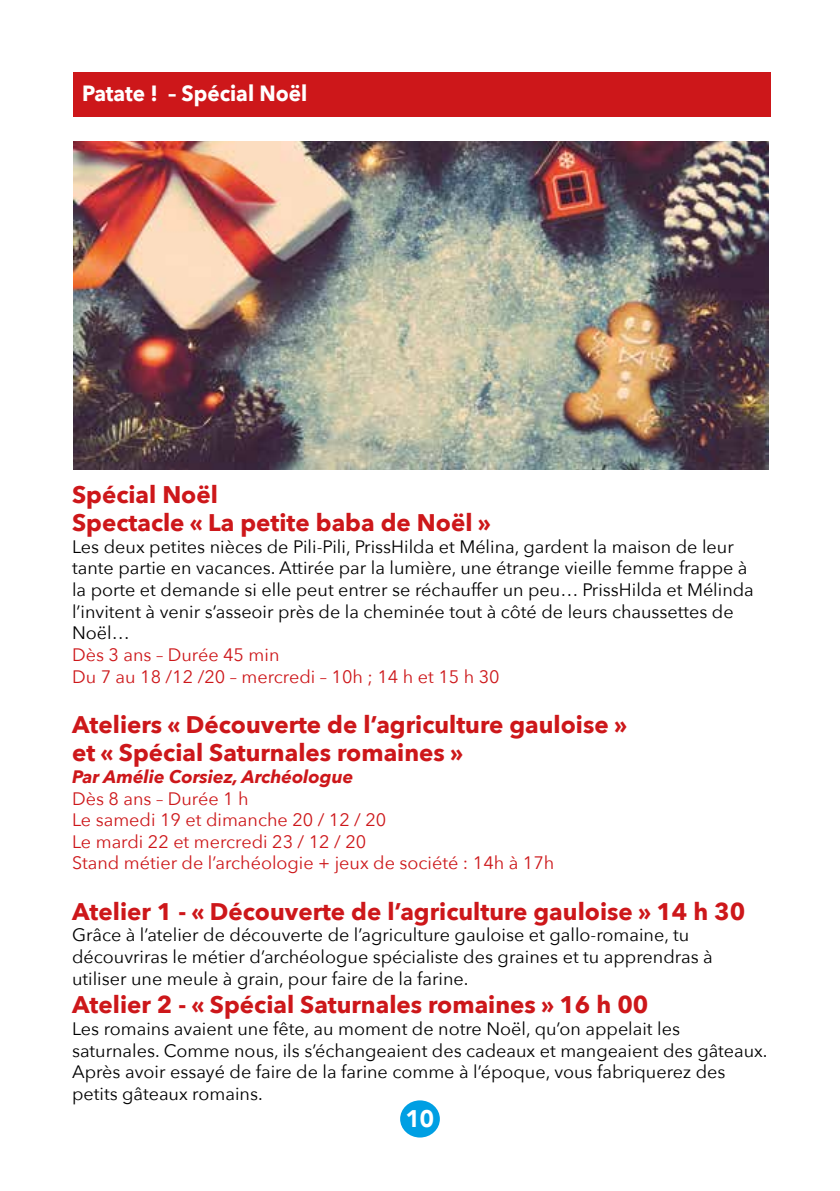
<style>
.page{position:relative;width:840px;height:1191px;background:#fff}
.page>*{position:absolute;margin:0;border:0;box-sizing:border-box;transform-origin:0 0}
.t1{font:700 24px/28px "Avenir Next";color:#cd171a}
.t2{font:900 24px "Avenir";color:#fff}
.t3{font:700 22px "Avenir Next";color:#fff;scale:.94 1}
.t4{font:18px/21.6px "Avenir Next";color:#000}
.t5{font:18px/21.6px "Avenir Next";color:#cd171a}
.t6{font:italic 700 18px "Avenir Next";color:#cd171a}
</style>
<div class="page">
<img style="left:74px;top:142px;width:694px;height:327px">
<div style="left:73px;top:72px;width:696px;height:44px;background:#cd171a"></div>
<div style="left:400px;top:1100px;width:39px;height:37px;background:#009fe3;border-radius:50%"></div>
<p class="t3" style="left:82px;top:74px;width:241px">Patate ! – Spécial Noël</p>
<h1 class="t1" style="left:72px;top:480px;width:420px">Spécial Noël<br>Spectacle « La petite baba de Noël »</h1>
<p class="t4" style="left:72px;top:535px;width:683px">Les deux petites nièces de Pili-Pili, PrissHilda et Mélina, gardent la maison de leur tante partie en vacances. Attirée par la lumière, une étrange vieille femme frappe à la porte et demande si elle peut entrer se réchauffer un peu… PrissHilda et Mélinda l’invitent à venir s’asseoir près de la cheminée tout à côté de leurs chaussettes de Noël…</p>
<p class="t5" style="left:72px;top:643px;width:429px">Dès 3 ans – Durée 45 min<br>Du 7 au 18 /12 /20 – mercredi – 10h ; 14 h et 15 h 30</p>
<h1 class="t1" style="left:72px;top:710px;width:556px">Ateliers « Découverte de l’agriculture gauloise » et « Spécial Saturnales romaines »</h1>
<p class="t6" style="left:72px;top:761px;width:282px">Par Amélie Corsiez, Archéologue</p>
<p class="t5" style="left:72px;top:786px;width:483px">Dès 8 ans – Durée 1 h<br>Le samedi 19 et dimanche 20 / 12 / 20<br>Le mardi 22 et mercredi 23 / 12 / 20<br>Stand métier de l’archéologie + jeux de société : 14h à 17h</p>
<h1 class="t1" style="left:72px;top:897px;width:674px">Atelier 1 - « Découverte de l’agriculture gauloise » 14 h 30</h1>
<p class="t4" style="left:72px;top:923px;width:642px">Grâce à l’atelier de découverte de l’agriculture gauloise et gallo-romaine, tu découvriras le métier d’archéologue spécialiste des graines et tu apprendras à utiliser une meule à grain, pour faire de la farine.</p>
<h1 class="t1" style="left:72px;top:990px;width:577px">Atelier 2 - « Spécial Saturnales romaines » 16 h 00</h1>
<p class="t4" style="left:72px;top:1017px;width:696px">Les romains avaient une fête, au moment de notre Noël, qu’on appelait les saturnales. Comme nous, ils s’échangeaient des cadeaux et mangeaient des gâteaux.<br>Après avoir essayé de faire de la farine comme à l’époque, vous fabriquerez des petits gâteaux romains.</p>
<h1 class="t2" style="left:405px;top:1097px;width:30px">10</h1>
</div>
